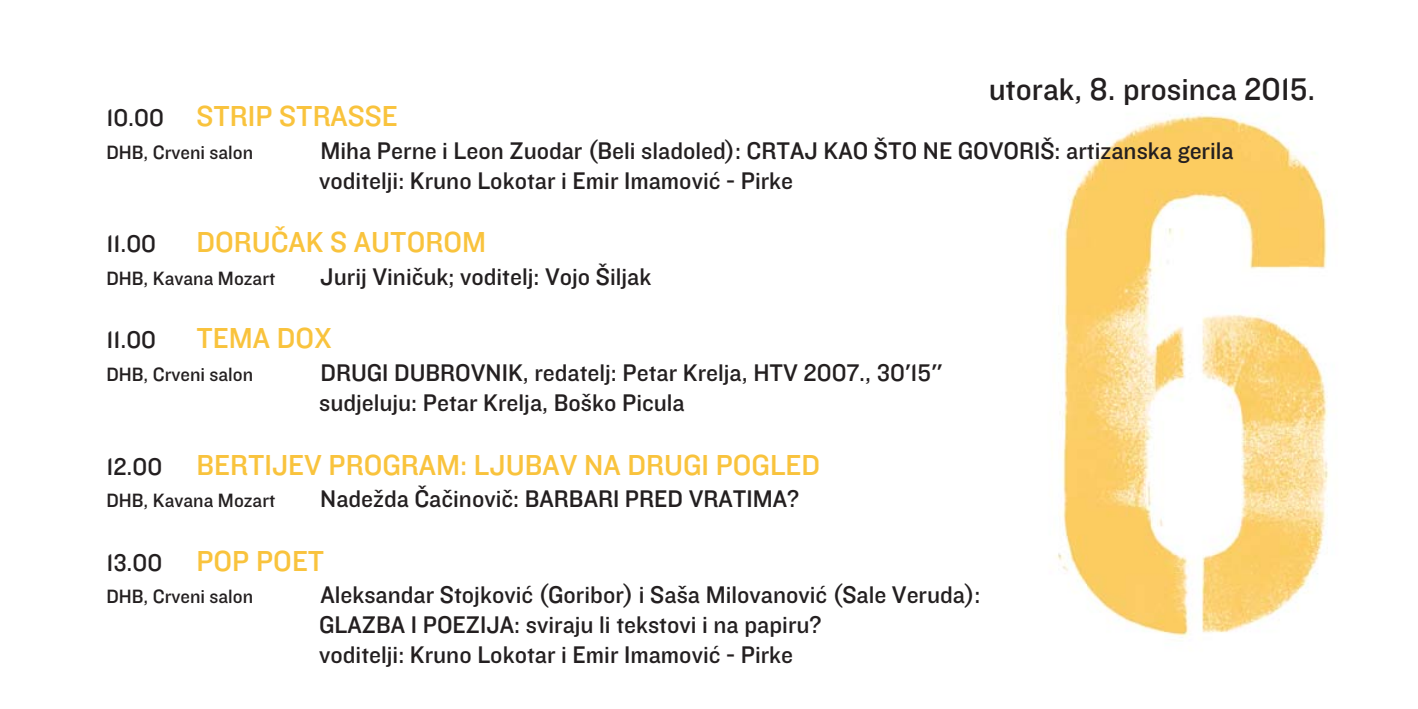
<style>
.page{position:relative;width:1418px;height:709px;background:#fff}
.page>*{position:absolute;margin:0;border:0;box-sizing:border-box;transform-origin:0 0}
.t1{font:500 32.5px "Knock 31 ps";color:#231f20}
.t2{font:500 30px "Knock 31 ps";color:#f9c33d}
.t3{font:500 25px/30px "Knock 31 ps";color:#231f20}
.t4{font:500 20px "Knock 31 ps";color:#231f20}
.s1{font-size:25px;color:#231f20}
</style>
<div class="page">
<img style="left:1056px;top:114px;width:273px;height:524px">
<h1 class="t1" style="left:988px;top:78px;width:328px">utorak, 8. prosinca 2015.</h1>
<p class="t2" style="left:106px;top:106px;width:293px"><span class="s1">10.00</span> STRIP STRASSE</p>
<p class="t4" style="left:106px;top:146px;width:148px">DHB, Crveni salon</p>
<p class="t3" style="left:319px;top:138px;width:916px">Miha Perne i Leon Zuodar (Beli sladoled): CRTAJ KAO ŠTO NE GOVORIŠ: artizanska gerila voditelji: Kruno Lokotar i Emir Imamović - Pirke</p>
<p class="t3" style="left:106px;top:231px;width:51px">11.00</p>
<p class="t2" style="left:196px;top:232px;width:291px">DORUČAK S AUTOROM</p>
<p class="t4" style="left:106px;top:272px;width:171px">DHB, Kavana Mozart</p>
<p class="t3" style="left:320px;top:264px;width:333px">Jurij Viničuk; voditelj: Vojo Šiljak</p>
<p class="t3" style="left:106px;top:327px;width:51px">11.00</p>
<p class="t2" style="left:196px;top:328px;width:137px">TEMA DOX</p>
<p class="t4" style="left:106px;top:368px;width:148px">DHB, Crveni salon</p>
<p class="t3" style="left:319px;top:360px;width:624px">DRUGI DUBROVNIK, redatelj: Petar Krelja, HTV 2007., 30'15'' sudjeluju: Petar Krelja, Boško Picula</p>
<p class="t2" style="left:106px;top:454px;width:715px"><span class="s1">12.00</span> BERTIJEV PROGRAM: LJUBAV NA DRUGI POGLED</p>
<p class="t4" style="left:106px;top:494px;width:171px">DHB, Kavana Mozart</p>
<p class="t3" style="left:320px;top:486px;width:480px">Nadežda Čačinovič: BARBARI PRED VRATIMA?</p>
<p class="t2" style="left:106px;top:550px;width:219px"><span class="s1">13.00</span> POP POET</p>
<p class="t4" style="left:106px;top:590px;width:148px">DHB, Crveni salon</p>
<p class="t3" style="left:319px;top:582px;width:662px">Aleksandar Stojković (Goribor) i Saša Milovanović (Sale Veruda):<br>GLAZBA I POEZIJA: sviraju li tekstovi i na papiru?<br>voditelji: Kruno Lokotar i Emir Imamović - Pirke</p>
</div>
